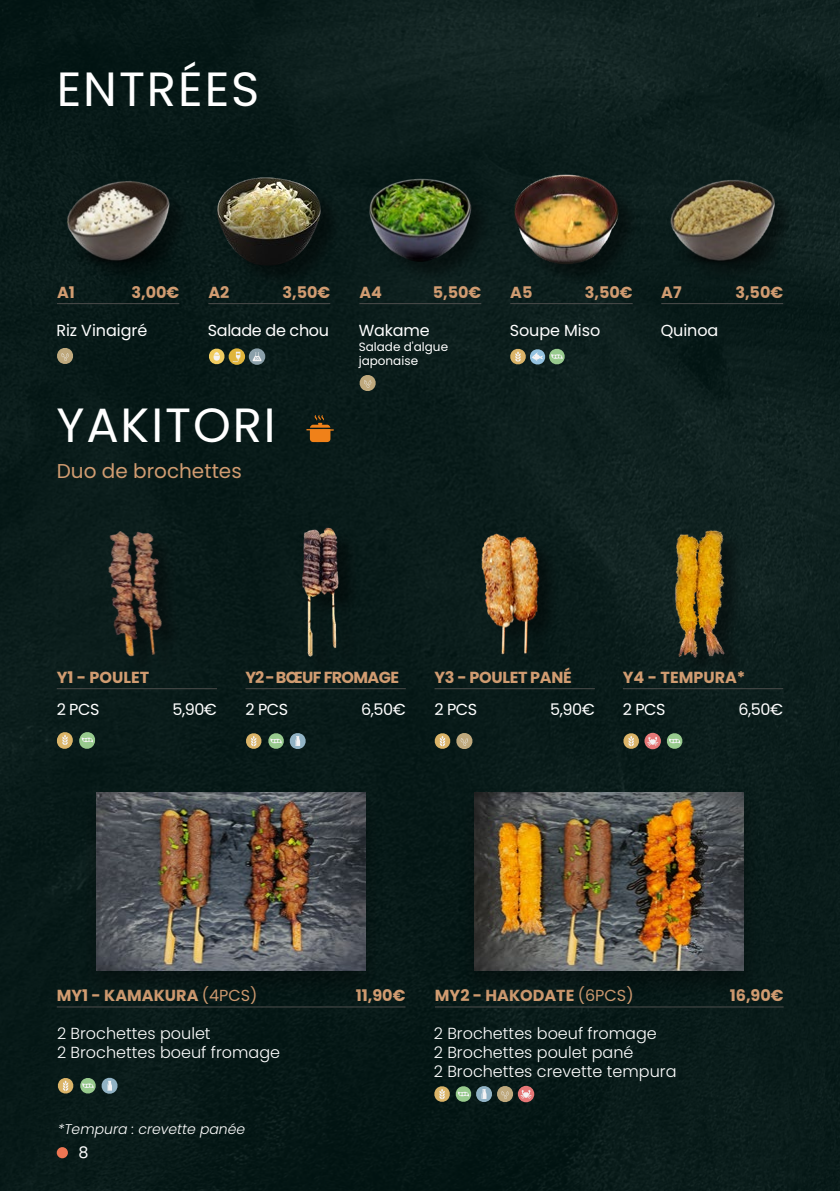
<style>
.page{position:relative;width:840px;height:1191px;background:#fff}
.page>*{position:absolute;margin:0;border:0;box-sizing:border-box;transform-origin:0 0}
.t1{font:48px "Poppins";letter-spacing:.04em;color:#fff}
.t2{font:20px "Poppins";color:#d19c71}
.t3{font:300 16px/19.2px "Poppins";color:#fff}
.t4{font:700 16px "Poppins";color:#d19c71}
.t5{font:16px "Poppins";letter-spacing:-.01em;color:#fff}
.t6{font:700 16px "Poppins";letter-spacing:-.04em;color:#d19c71}
.t7{font:700 16px "Poppins";letter-spacing:-.02em;color:#d19c71}
.t8{font:italic 300 14px "Poppins";color:#fff}
.t9{font:12px/14.4px "Poppins";color:#fff}
.s1{font-weight:400}
</style>
<div class="page">
<div style="left:0;top:0;width:839px;height:1191px;background:#0a1c1a"></div>
<div style="left:57px;top:1147px;width:11px;height:11px;background:#ee7653;border-radius:50%"></div>
<img style="left:67px;top:181px;width:112px;height:95px">
<hr style="left:57px;top:303px;width:122px;height:1px;background:#4d4d4c">
<img style="left:369px;top:178px;width:107px;height:87px">
<hr style="left:359px;top:303px;width:122px;height:1px;background:#4d4d4c">
<img style="left:661px;top:168px;width:121px;height:101px">
<hr style="left:661px;top:303px;width:121px;height:1px;background:#4d4d4c">
<img style="left:217px;top:177px;width:106px;height:98px">
<hr style="left:208px;top:303px;width:122px;height:1px;background:#4d4d4c">
<img style="left:510px;top:174px;width:112px;height:101px">
<hr style="left:510px;top:303px;width:122px;height:1px;background:#4d4d4c">
<img style="left:108px;top:531px;width:61px;height:126px">
<img style="left:302px;top:527px;width:47px;height:130px">
<img style="left:481px;top:523px;width:109px;height:132px">
<img style="left:662px;top:523px;width:74px;height:136px">
<svg style="left:306px;top:415px;width:27px;height:27px"></svg>
<hr style="left:57px;top:688px;width:160px;height:1px;background:#4d4d4c">
<hr style="left:245px;top:688px;width:160px;height:1px;background:#4d4d4c">
<hr style="left:434px;top:688px;width:160px;height:1px;background:#4d4d4c">
<hr style="left:622px;top:688px;width:160px;height:1px;background:#4d4d4c">
<hr style="left:57px;top:1006px;width:348px;height:1px;background:#4d4d4c">
<hr style="left:434px;top:1006px;width:349px;height:1px;background:#4d4d4c">
<div style="left:78px;top:785px;width:306px;height:215px;background:#071816"></div>
<img style="left:97px;top:792px;width:268px;height:178px">
<div style="left:456px;top:785px;width:306px;height:215px;background:#071817"></div>
<img style="left:474px;top:792px;width:269px;height:178px">
<svg style="left:57px;top:732px;width:38px;height:17px"></svg>
<svg style="left:246px;top:733px;width:60px;height:16px"></svg>
<svg style="left:57px;top:1077px;width:61px;height:17px"></svg>
<svg style="left:434px;top:733px;width:16px;height:16px"></svg>
<svg style="left:456px;top:733px;width:16px;height:16px"></svg>
<svg style="left:57px;top:348px;width:16px;height:16px"></svg>
<svg style="left:359px;top:375px;width:17px;height:16px"></svg>
<svg style="left:228px;top:348px;width:17px;height:17px"></svg>
<svg style="left:232px;top:352px;width:8px;height:10px"></svg>
<svg style="left:209px;top:348px;width:16px;height:16px"></svg>
<svg style="left:249px;top:348px;width:16px;height:17px"></svg>
<svg style="left:252px;top:352px;width:9px;height:9px"></svg>
<div style="left:644px;top:733px;width:16px;height:16px;background:#e67777;border-radius:50%"></div>
<svg style="left:647px;top:737px;width:11px;height:9px"></svg>
<svg style="left:623px;top:733px;width:16px;height:16px"></svg>
<svg style="left:666px;top:733px;width:16px;height:16px"></svg>
<svg style="left:434px;top:1086px;width:79px;height:16px"></svg>
<svg style="left:517px;top:1085px;width:17px;height:17px"></svg>
<svg style="left:520px;top:1089px;width:11px;height:10px"></svg>
<svg style="left:510px;top:348px;width:54px;height:17px"></svg>
<h1 class="t1" style="left:57px;top:61px;width:204px">ENTRÉES</h1>
<p class="t4" style="left:57px;top:283px;width:19px">A1</p>
<p class="t4" style="left:131px;top:283px;width:49px">3,00€</p>
<p class="t5" style="left:56px;top:321px;width:92px">Riz Vinaigré</p>
<p class="t4" style="left:208px;top:283px;width:22px">A2</p>
<p class="t4" style="left:282px;top:283px;width:49px">3,50€</p>
<p class="t5" style="left:208px;top:321px;width:123px">Salade de chou</p>
<h1 class="t1" style="left:56px;top:397px;width:221px">YAKITORI</h1>
<p class="t2" style="left:57px;top:459px;width:186px">Duo de brochettes</p>
<p class="t4" style="left:359px;top:283px;width:24px">A4</p>
<p class="t4" style="left:432px;top:283px;width:50px">5,50€</p>
<p class="t5" style="left:358px;top:321px;width:73px">Wakame</p>
<p class="t9" style="left:358px;top:339px;width:91px">Salade d'algue japonaise</p>
<p class="t4" style="left:510px;top:283px;width:24px">A5</p>
<p class="t4" style="left:584px;top:283px;width:49px">3,50€</p>
<p class="t5" style="left:509px;top:321px;width:92px">Soupe Miso</p>
<p class="t4" style="left:661px;top:283px;width:22px">A7</p>
<p class="t4" style="left:735px;top:283px;width:49px">3,50€</p>
<p class="t5" style="left:660px;top:321px;width:59px">Quinoa</p>
<p class="t4" style="left:57px;top:668px;width:94px">Y1 - POULET</p>
<p class="t6" style="left:245px;top:668px;width:155px">Y2 - BŒUF FROMAGE</p>
<p class="t7" style="left:434px;top:668px;width:139px">Y3 - POULET PANÉ</p>
<p class="t4" style="left:622px;top:668px;width:124px">Y4 - TEMPURA*</p>
<p class="t5" style="left:57px;top:700px;width:44px">2 PCS</p>
<p class="t5" style="left:172px;top:700px;width:46px">5,90€</p>
<p class="t5" style="left:245px;top:700px;width:44px">2 PCS</p>
<p class="t5" style="left:361px;top:700px;width:46px">6,50€</p>
<p class="t5" style="left:434px;top:700px;width:44px">2 PCS</p>
<p class="t5" style="left:550px;top:700px;width:46px">5,90€</p>
<p class="t5" style="left:622px;top:700px;width:44px">2 PCS</p>
<p class="t5" style="left:738px;top:700px;width:46px">6,50€</p>
<p class="t4" style="left:57px;top:986px;width:202px">MY1 - KAMAKURA <span class="s1">(4PCS)</span></p>
<p class="t4" style="left:355px;top:986px;width:51px">11,90€</p>
<p class="t4" style="left:434px;top:986px;width:200px">MY2 - HAKODATE <span class="s1">(6PCS)</span></p>
<p class="t4" style="left:729px;top:986px;width:55px">16,90€</p>
<p class="t3" style="left:57px;top:1024px;width:224px">2 Brochettes poulet<br>2 Brochettes boeuf fromage</p>
<p class="t3" style="left:433px;top:1024px;width:244px">2 Brochettes boeuf fromage<br>2 Brochettes poulet pané<br>2 Brochettes crevette tempura</p>
<p class="t8" style="left:58px;top:1121px;width:189px">*Tempura : crevette panée</p>
<p class="t5" style="left:79px;top:1143px;width:12px">8</p>
</div>
